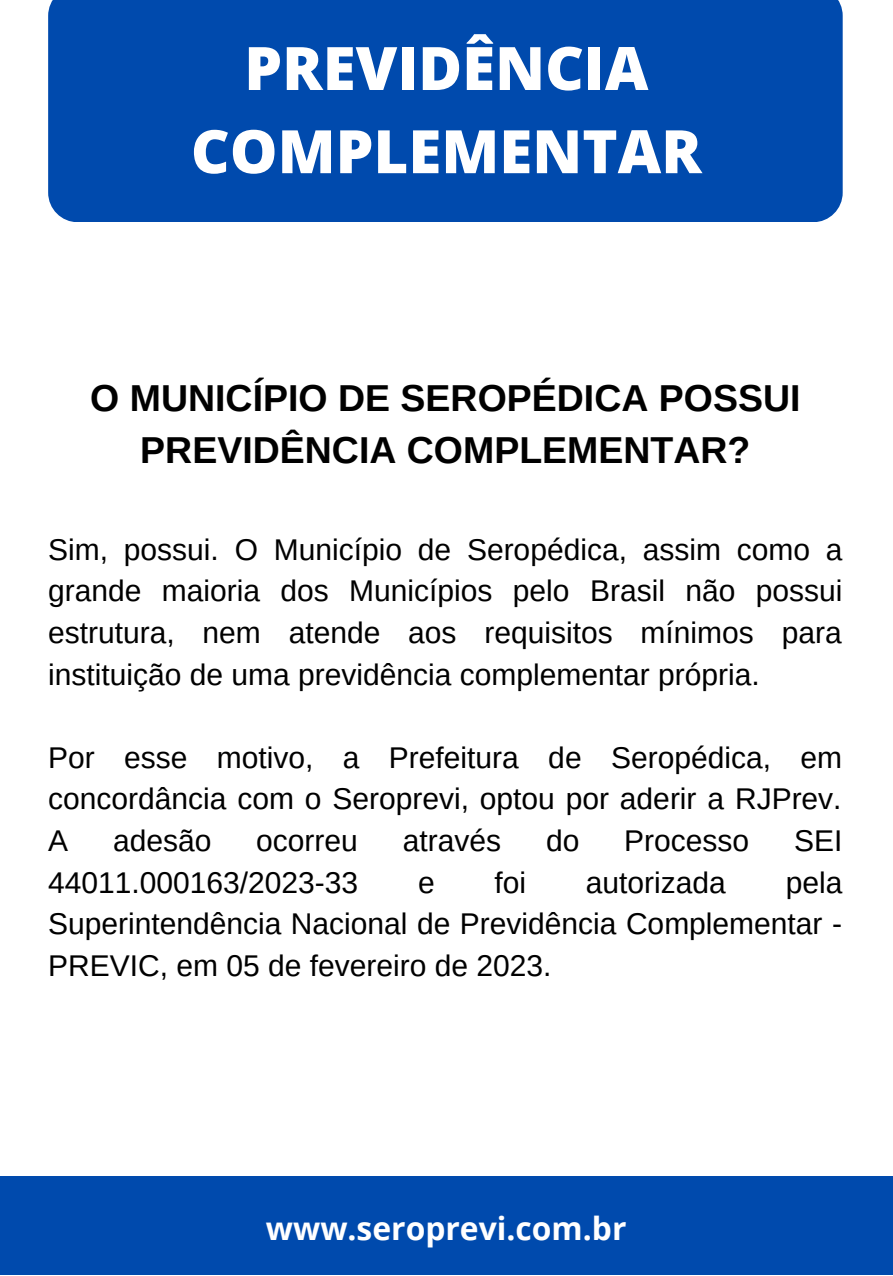
<style>
.page{position:relative;width:893px;height:1276px;background:#fff}
.page>*{position:absolute;margin:0;border:0;box-sizing:border-box;transform-origin:0 0}
.t1{font:800 60px/83.2px "Open Sans";color:#fff;text-align:center}
.t2{font:700 37.5px/51.8px "Arimo";color:#000;text-align:center}
.t3{font:700 31.8px "Open Sans";color:#fff}
.t4{font:30px/41.5px "Arimo";color:#000;text-align:justify}
</style>
<div class="page">
<div style="left:0;top:1176px;width:892px;height:99px;background:#004aad"></div>
<div style="left:48px;top:0;width:794px;height:222px;background:#004aad"></div>
<h1 class="t1" style="left:191px;top:25px;width:512px">PREVIDÊNCIA<br>COMPLEMENTAR</h1>
<p class="t2" style="left:90px;top:372px;width:711px">O MUNICÍPIO DE SEROPÉDICA POSSUI<br>PREVIDÊNCIA COMPLEMENTAR?</p>
<p class="t4" style="left:48px;top:529px;width:795px">Sim, possui. O Município de Seropédica, assim como a grande maioria dos Municípios pelo Brasil não possui estrutura, nem atende aos requisitos mínimos para instituição de uma previdência complementar própria.</p>
<p class="t4" style="left:48px;top:736px;width:795px">Por esse motivo, a Prefeitura de Seropédica, em concordância com o Seroprevi, optou por aderir a RJPrev.<br>A</p>
<p class="t4" style="left:113px;top:820px;width:100px">adesão</p>
<p class="t4" style="left:256px;top:820px;width:103px">ocorreu</p>
<p class="t4" style="left:403px;top:820px;width:100px">através</p>
<p class="t4" style="left:546px;top:820px;width:35px">do</p>
<p class="t4" style="left:624px;top:820px;width:126px">Processo</p>
<p class="t4" style="left:794px;top:820px;width:50px">SEI</p>
<p class="t4" style="left:48px;top:861px;width:311px">44011.000163/2023-33</p>
<p class="t4" style="left:418px;top:861px;width:18px">e</p>
<p class="t4" style="left:494px;top:861px;width:33px">foi</p>
<p class="t4" style="left:586px;top:861px;width:141px">autorizada</p>
<p class="t4" style="left:48px;top:861px;width:795px;text-indent:737px">pela Superintendência Nacional de Previdência Complementar - PREVIC, em 05 de fevereiro de 2023.</p>
<p class="t3" style="left:266px;top:1205px;width:362px">www.seroprevi.com.br</p>
</div>
